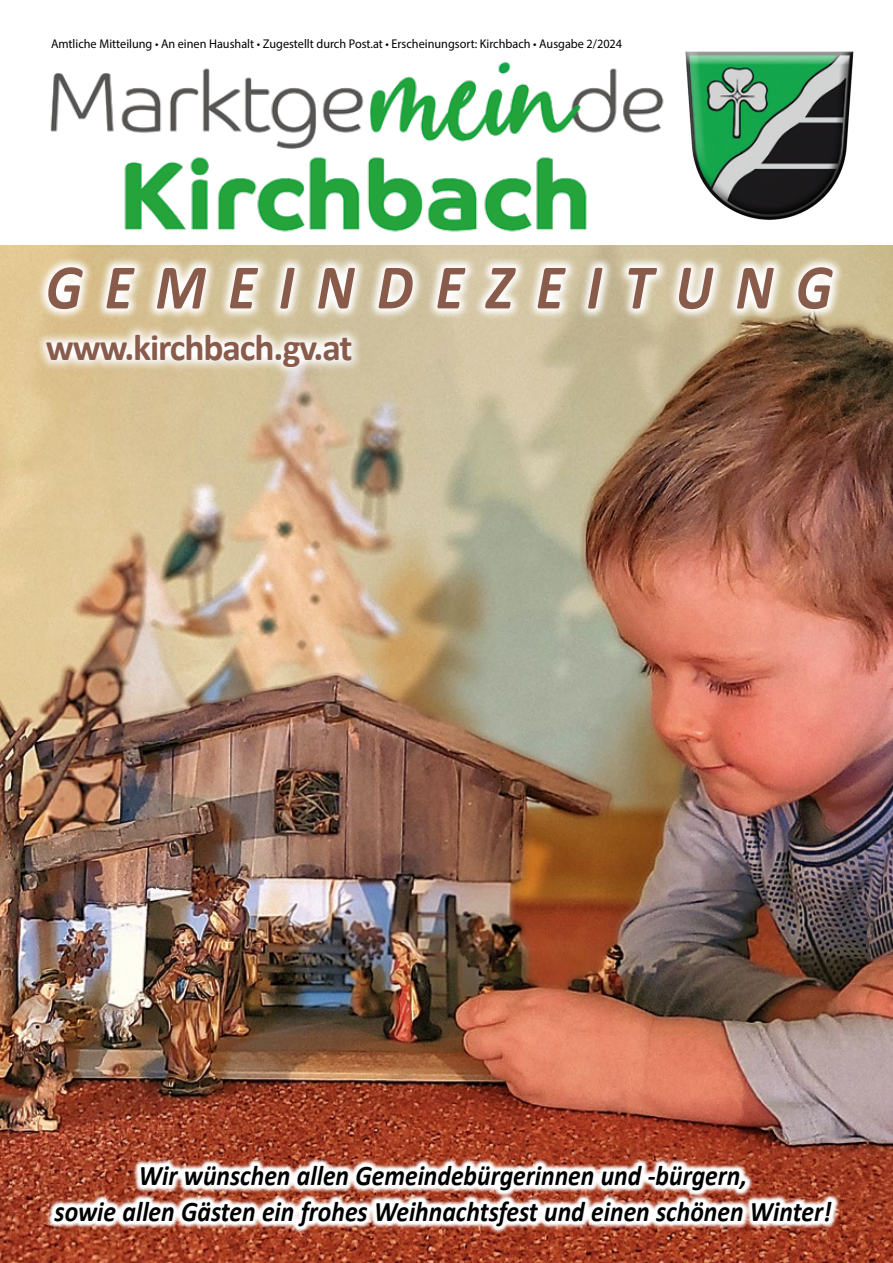
<style>
.page{position:relative;width:893px;height:1263px;background:#fff}
.page>*{position:absolute;margin:0;border:0;box-sizing:border-box;transform-origin:0 0}
.t1{font:italic 700 64.05px "Calibri";letter-spacing:.39em;color:#895b4b;scale:.9 1}
.t2{font:700 37.5px "Calibri";letter-spacing:-.03em;color:#895b4b}
.t3{font:italic 700 28.5px/36px "Calibri";color:#000;text-align:center;scale:.9 1}
.t4{font:12.75px "Myriad Pro";color:#000;scale:.96 1}
</style>
<div class="page">
<img style="left:0;top:246px;width:893px;height:1017px">
<svg style="left:47px;top:1158px;width:792px;height:76px"></svg>
<svg style="left:36px;top:255px;width:808px;height:66px"></svg>
<svg style="left:35px;top:323px;width:328px;height:56px"></svg>
<div style="left:692px;top:43px;width:174px;height:180px;background:#000;opacity:.75"></div>
<img style="left:50px;top:62px;width:614px;height:170px">
<p class="t4" style="left:51px;top:36px;width:596px">Amtliche Mitteilung • An einen Haushalt • Zugestellt durch Post.at • Erscheinungsort: Kirchbach • Ausgabe 2/2024</p>
<h1 class="t1" style="left:46px;top:247px;width:876px">GEMEINDEZEITUNG</h1>
<h2 class="t2" style="left:46px;top:324px;width:308px">www.kirchbach.gv.at</h2>
<p class="t3" style="left:55px;top:1156px;width:865px">Wir wünschen allen Gemeindebürgerinnen und -bürgern,<br>sowie allen Gästen ein frohes Weihnachtsfest und einen schönen Winter!</p>
</div>
